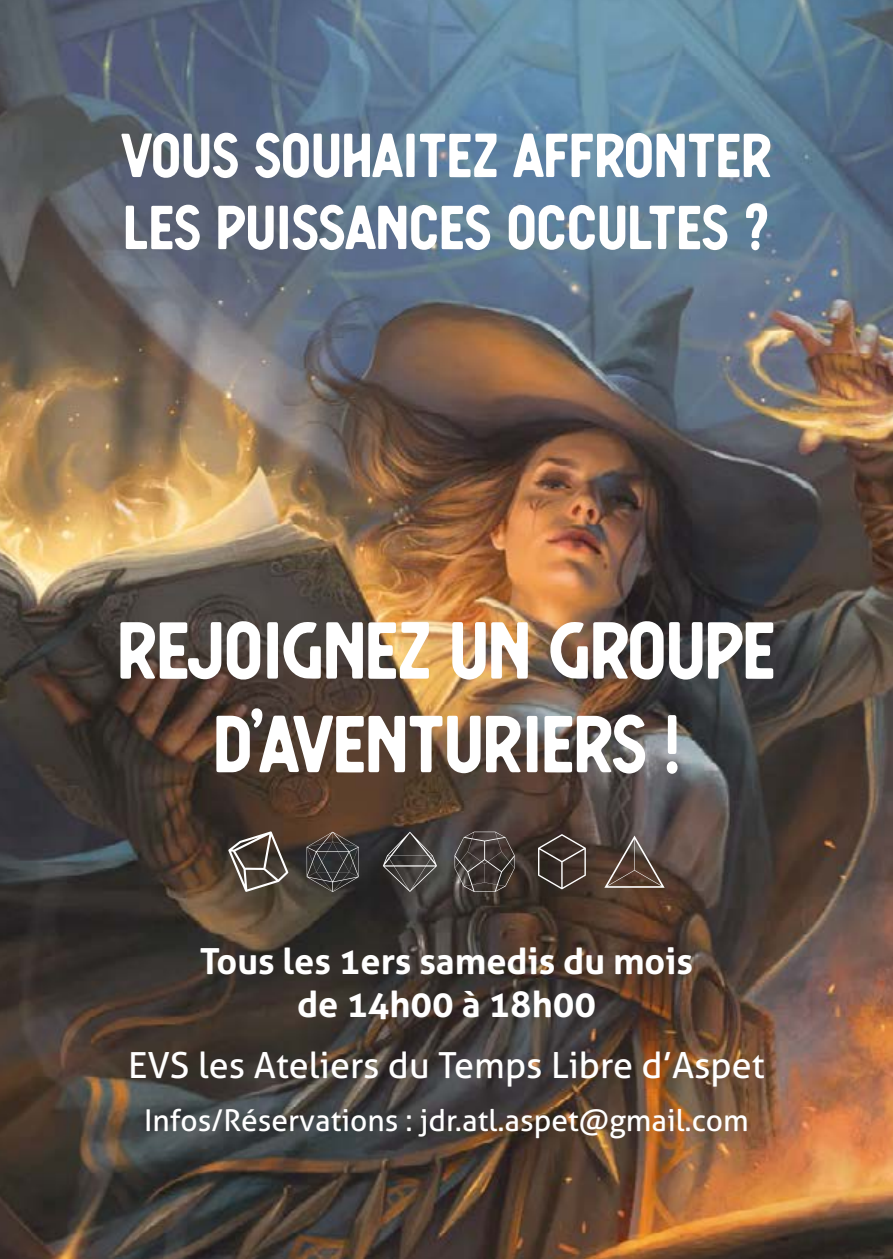
<style>
.page{position:relative;width:893px;height:1259px;background:#fff}
.page>*{position:absolute;margin:0;border:0;box-sizing:border-box;transform-origin:0 0}
.t1{font:78px/93.6px "Berringer";letter-spacing:-.01em;color:#fff;text-align:center}
.t2{font:60px/72px "Berringer";color:#fff}
.t3{font:700 36px/43.2px "Aller";color:#fff;text-align:center}
.t4{font:36px "Aller";color:#fff}
.t5{font:30px "Aller";color:#fff}
</style>
<div class="page">
<img style="left:0;top:0;width:893px;height:1259px">
<svg style="left:228px;top:831px;width:60px;height:61px;background:#665d55"></svg>
<svg style="left:307px;top:831px;width:52px;height:61px;background:#44413e"></svg>
<svg style="left:383px;top:831px;width:54px;height:61px;background:#4c4947"></svg>
<svg style="left:455px;top:831px;width:60px;height:61px;background:#4f4744"></svg>
<svg style="left:538px;top:834px;width:48px;height:55px;background:#524741"></svg>
<svg style="left:604px;top:835px;width:61px;height:52px;background:#604f47"></svg>
<p class="t2" style="left:121px;top:119px;width:653px">VOUS SOUHAITEZ AFFRONTER<br>LES PUISSANCES OCCULTES ?</p>
<h1 class="t1" style="left:117px;top:602px;width:660px">REJOIGNEZ UN GROUPE<br>D’AVENTURIERS !</h1>
<p class="t3" style="left:200px;top:939px;width:495px">Tous les 1ers samedis du mois de 14h00 à 18h00</p>
<p class="t4" style="left:128px;top:1043px;width:638px">EVS les Ateliers du Temps Libre d’Aspet</p>
<p class="t5" style="left:144px;top:1101px;width:606px">Infos/Réservations : jdr.atl.aspet@gmail.com</p>
</div>
